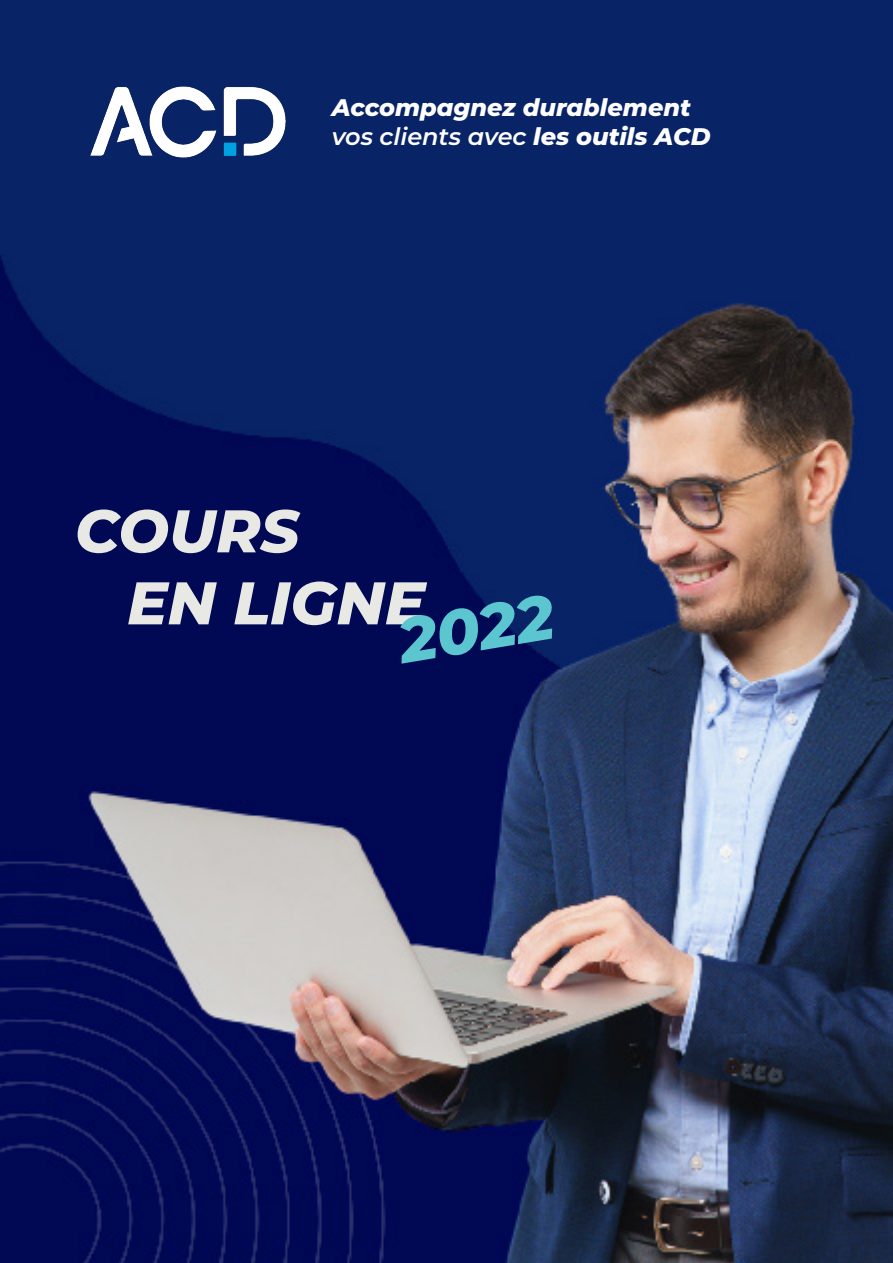
<style>
.page{position:relative;width:893px;height:1263px;background:#fff}
.page>*{position:absolute;margin:0;border:0;box-sizing:border-box;transform-origin:0 0}
.t1{font:italic 800 63px "Montserrat";color:#5bc6cf}
.t2{font:italic 800 60px "Montserrat";color:#e8e9e5}
.t3{font:italic 600 24px "Montserrat";color:#fff}
.t4{font:italic 800 24px "Montserrat";color:#fff}
.s1{font-weight:800}
</style>
<div class="page">
<img style="left:0;top:0;width:893px;height:1263px">
<img style="left:54px;top:54px;width:259px;height:135px">
<p class="t4" style="left:332px;top:90px;width:361px">Accompagnez durablement</p>
<p class="t3" style="left:332px;top:119px;width:381px">vos clients avec <span class="s1">les outils ACD</span></p>
<p class="t2" style="left:75px;top:487px;width:226px">COURS</p>
<p class="t2" style="left:127px;top:559px;width:299px">EN LIGNE</p>
<p class="t1" style="left:392px;top:595px;width:157px;rotate:-9deg">2022</p>
</div>
